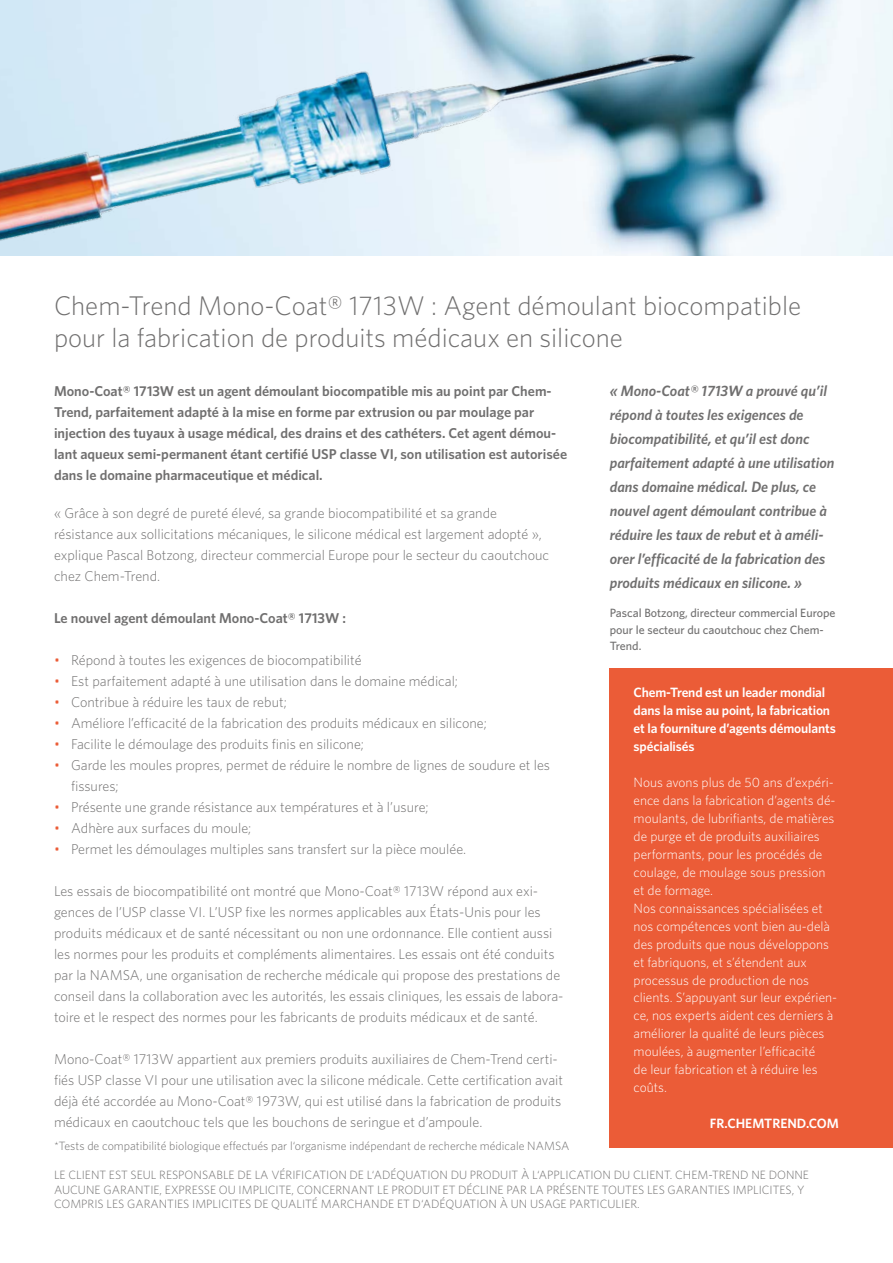
<style>
.page{position:relative;width:893px;height:1263px;background:#fff}
.page>*{position:absolute;margin:0;border:0;box-sizing:border-box;transform-origin:0 0}
.t1{font:300 27px/32.4px "Whitney";color:#706f6f}
.t2{font:italic 600 15px/24px "Whitney";color:#706f6f}
.t3{font:300 14.25px/21px "Whitney";color:#706f6f}
.t4{font:600 14.25px/21px "Whitney";color:#706f6f}
.t5{font:300 13.5px/18px "Whitney";color:#fff}
.t6{font:600 13.5px/18px "Whitney";letter-spacing:-.01em;color:#fff}
.t7{font:300 12px/14.4px "Whitney";color:#706f6f}
.t8{font:500 12px/16.5px "Whitney";color:#706f6f}
.s1{color:#eb5c37}
</style>
<div class="page">
<div style="left:610px;top:669px;width:283px;height:479px;background:#eb5c37"></div>
<img style="left:0;top:0;width:893px;height:255px">
<img style="left:0;top:9px;width:882px;height:246px">
<h1 class="t1" style="left:54px;top:289px;width:749px">Chem-Trend Mono-Coat® 1713W : Agent démoulant biocompatible pour la fabrication de produits médicaux en silicone</h1>
<p class="t4" style="left:54px;top:380px;width:515px">Mono-Coat® 1713W est un agent démoulant biocompatible mis au point par Chem-Trend, parfaitement adapté à la mise en forme par extrusion ou par moulage par injection des tuyaux à usage médical, des drains et des cathéters. Cet agent démou&shy;lant aqueux semi-permanent étant certifié USP classe VI, son utilisation est autorisée dans le domaine pharmaceutique et médical.</p>
<p class="t3" style="left:54px;top:502px;width:497px">« Grâce à son degré de pureté élevé, sa grande biocompatibilité et sa grande résistance aux sollicitations mécaniques, le silicone médical est largement adopté », explique Pascal Botzong, directeur commercial Europe pour le secteur du caoutchouc chez Chem-Trend.</p>
<p class="t4" style="left:54px;top:607px;width:294px">Le nouvel agent démoulant Mono-Coat® 1713W :</p>
<p class="t3" style="left:54px;top:649px;width:309px"><span class="s1">•</span> Répond à toutes les exigences de biocompatibilité</p>
<p class="t3" style="left:54px;top:670px;width:406px"><span class="s1">•</span> Est parfaitement adapté à une utilisation dans le domaine médical;</p>
<p class="t3" style="left:54px;top:691px;width:234px"><span class="s1">•</span> Contribue à réduire les taux de rebut;</p>
<p class="t3" style="left:54px;top:712px;width:434px"><span class="s1">•</span> Améliore l’efficacité de la fabrication des produits médicaux en silicone;</p>
<p class="t3" style="left:54px;top:733px;width:312px"><span class="s1">•</span> Facilite le démoulage des produits finis en silicone;</p>
<p class="t3" style="left:71px;top:754px;width:481px;text-indent:-17px"><span class="s1">•</span> Garde les moules propres, permet de réduire le nombre de lignes de soudure et les fissures;</p>
<p class="t3" style="left:54px;top:796px;width:376px"><span class="s1">•</span> Présente une grande résistance aux températures et à l’usure;</p>
<p class="t3" style="left:54px;top:817px;width:199px"><span class="s1">•</span> Adhère aux surfaces du moule;</p>
<p class="t3" style="left:54px;top:838px;width:414px"><span class="s1">•</span> Permet les démoulages multiples sans transfert sur la pièce moulée.</p>
<p class="t3" style="left:54px;top:880px;width:511px">Les essais de biocompatibilité ont montré que Mono-Coat® 1713W répond aux exi&shy;gences de l’USP classe VI. L’USP fixe les normes applicables aux États-Unis pour les produits médicaux et de santé nécessitant ou non une ordonnance. Elle contient aussi les normes pour les produits et compléments alimentaires. Les essais ont été conduits par la NAMSA, une organisation de recherche médicale qui propose des prestations de conseil dans la collaboration avec les autorités, les essais cliniques, les essais de labora&shy;toire et le respect des normes pour les fabricants de produits médicaux et de santé.</p>
<p class="t3" style="left:54px;top:1048px;width:511px">Mono-Coat® 1713W appartient aux premiers produits auxiliaires de Chem-Trend certi&shy;fiés USP classe VI pour une utilisation avec la silicone médicale. Cette certification avait déjà été accordée au Mono-Coat® 1973W, qui est utilisé dans la fabrication de produits médicaux en caoutchouc tels que les bouchons de seringue et d’ampoule.</p>
<p class="t2" style="left:610px;top:379px;width:226px">« Mono-Coat® 1713W a prouvé qu’il répond à toutes les exigences de biocompatibilité, et qu’il est donc parfaitement adapté à une utilisation dans domaine médical. De plus, ce nouvel agent démoulant contribue à réduire les taux de rebut et à améli&shy;orer l’efficacité de la fabrication des produits médicaux en silicone. »</p>
<p class="t8" style="left:610px;top:605px;width:227px">Pascal Botzong, directeur commercial Europe pour le secteur du caoutchouc chez Chem-<br>Trend.</p>
<p class="t6" style="left:634px;top:682px;width:204px">Chem-Trend est un leader mondial dans la mise au point, la fabrication et la fourniture d’agents démoulants spécialisés</p>
<p class="t5" style="left:634px;top:772px;width:205px">Nous avons plus de 50 ans d’expéri&shy;ence dans la fabrication d’agents dé&shy;moulants, de lubrifiants, de matières de purge et de produits auxiliaires performants, pour les procédés de coulage, de moulage sous pression et de formage.<br>Nos connaissances spécialisées et nos compétences vont bien au-delà des produits que nous développons et fabriquons, et s’étendent aux processus de production de nos clients. S’appuyant sur leur expérien&shy;ce, nos experts aident ces derniers à améliorer la qualité de leurs pièces moulées, à augmenter l’efficacité<br>de leur fabrication et à réduire les coûts.</p>
<p class="t6" style="left:710px;top:1114px;width:131px">FR.CHEMTREND.COM</p>
<p class="t7" style="left:54px;top:1138px;width:517px">*Tests de compatibilité biologique effectués par l‘organisme indépendant de recherche médicale NAMSA</p>
<p class="t7" style="left:54px;top:1167px;width:757px">LE CLIENT EST SEUL RESPONSABLE DE LA VÉRIFICATION DE L‘ADÉQUATION DU PRODUIT À L‘APPLICATION DU CLIENT. CHEM-TREND NE DONNE<br>AUCUNE GARANTIE, EXPRESSE OU IMPLICITE, CONCERNANT LE PRODUIT ET DÉCLINE PAR LA PRÉSENTE TOUTES LES GARANTIES IMPLICITES, Y<br>COMPRIS LES GARANTIES IMPLICITES DE QUALITÉ MARCHANDE ET D‘ADÉQUATION À UN USAGE PARTICULIER.</p>
</div>
